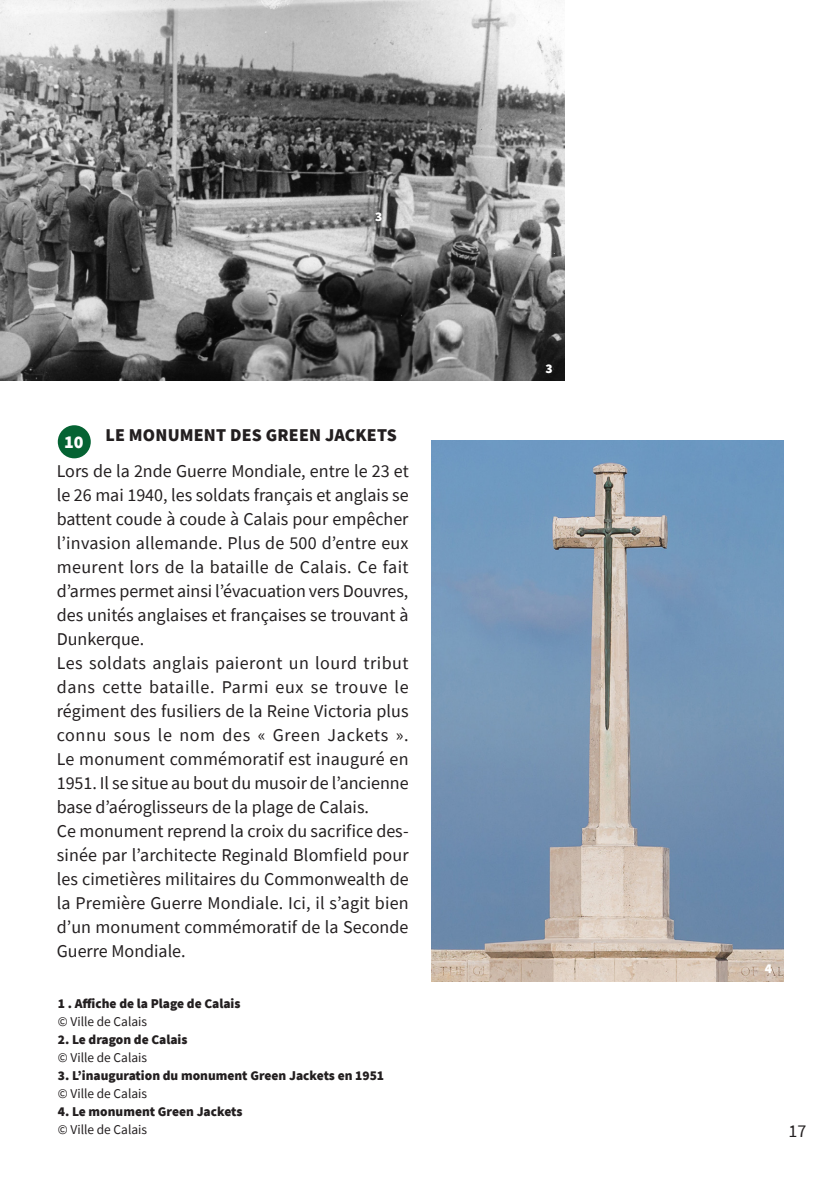
<style>
.page{position:relative;width:840px;height:1191px;background:#fff}
.page>*{position:absolute;margin:0;border:0;box-sizing:border-box;transform-origin:0 0}
.t1{font:18px/24px "Source Sans Pro";color:#231f20}
.t2{font:900 18px "Source Sans Pro";letter-spacing:.01em;color:#231f20}
.t3{font:900 18px "Source Sans Pro";color:#fff}
.t4{font:900 13.4px "Source Sans Pro";color:#231f20}
.t5{font:13.4px "Source Sans Pro";color:#231f20}
.t6{font:900 13.4px "Source Sans Pro";color:#fff}
</style>
<div class="page">
<img style="left:431px;top:441px;width:351px;height:540px">
<img style="left:0;top:0;width:563px;height:381px">
<div style="left:58px;top:425px;width:33px;height:33px;background:#056333;border-radius:50%"></div>
<p class="t6" style="left:375px;top:209px;width:9px">3</p>
<p class="t2" style="left:105px;top:424px;width:293px">LE MONUMENT DES GREEN JACKETS</p>
<p class="t1" style="left:57px;top:459px;width:353px">Lors de la 2nde Guerre Mondiale, entre le 23 et le 26 mai 1940, les soldats français et anglais se battent coude à coude à Calais pour empêcher l’invasion allemande. Plus de 500 d’entre eux meurent lors de la bataille de Calais. Ce fait d’armes permet ainsi l’évacuation vers Douvres, des unités anglaises et françaises se trouvant à Dunkerque.<br>Les soldats anglais paieront un lourd tribut dans cette bataille. Parmi eux se trouve le régiment des fusiliers de la Reine Victoria plus connu sous le nom des « Green Jackets ».<br>Le monument commémoratif est inauguré en 1951. Il se situe au bout du musoir de l’ancienne base d’aéroglisseurs de la plage de Calais.<br>Ce monument reprend la croix du sacrifice des&shy;sinée par l’architecte Reginald Blomfield pour les cimetières militaires du Commonwealth de la Première Guerre Mondiale. Ici, il s’agit bien d’un monument commémoratif de la Seconde Guerre Mondiale.</p>
<p class="t3" style="left:64px;top:431px;width:21px">10</p>
<p class="t4" style="left:58px;top:994px;width:184px">1 . Affiche de la Plage de Calais</p>
<p class="t5" style="left:58px;top:1015px;width:91px">© Ville de Calais</p>
<p class="t4" style="left:58px;top:1032px;width:131px">2. Le dragon de Calais</p>
<p class="t5" style="left:58px;top:1051px;width:91px">© Ville de Calais</p>
<p class="t4" style="left:58px;top:1068px;width:328px">3. L’inauguration du monument Green Jackets en 1951</p>
<p class="t5" style="left:58px;top:1087px;width:91px">© Ville de Calais</p>
<p class="t4" style="left:58px;top:1104px;width:186px">4. Le monument Green Jackets</p>
<p class="t5" style="left:58px;top:1123px;width:91px">© Ville de Calais</p>
<p class="t6" style="left:545px;top:361px;width:9px">3</p>
<p class="t6" style="left:764px;top:961px;width:9px">4</p>
<p class="t1" style="left:788px;top:1118px;width:20px">17</p>
</div>
